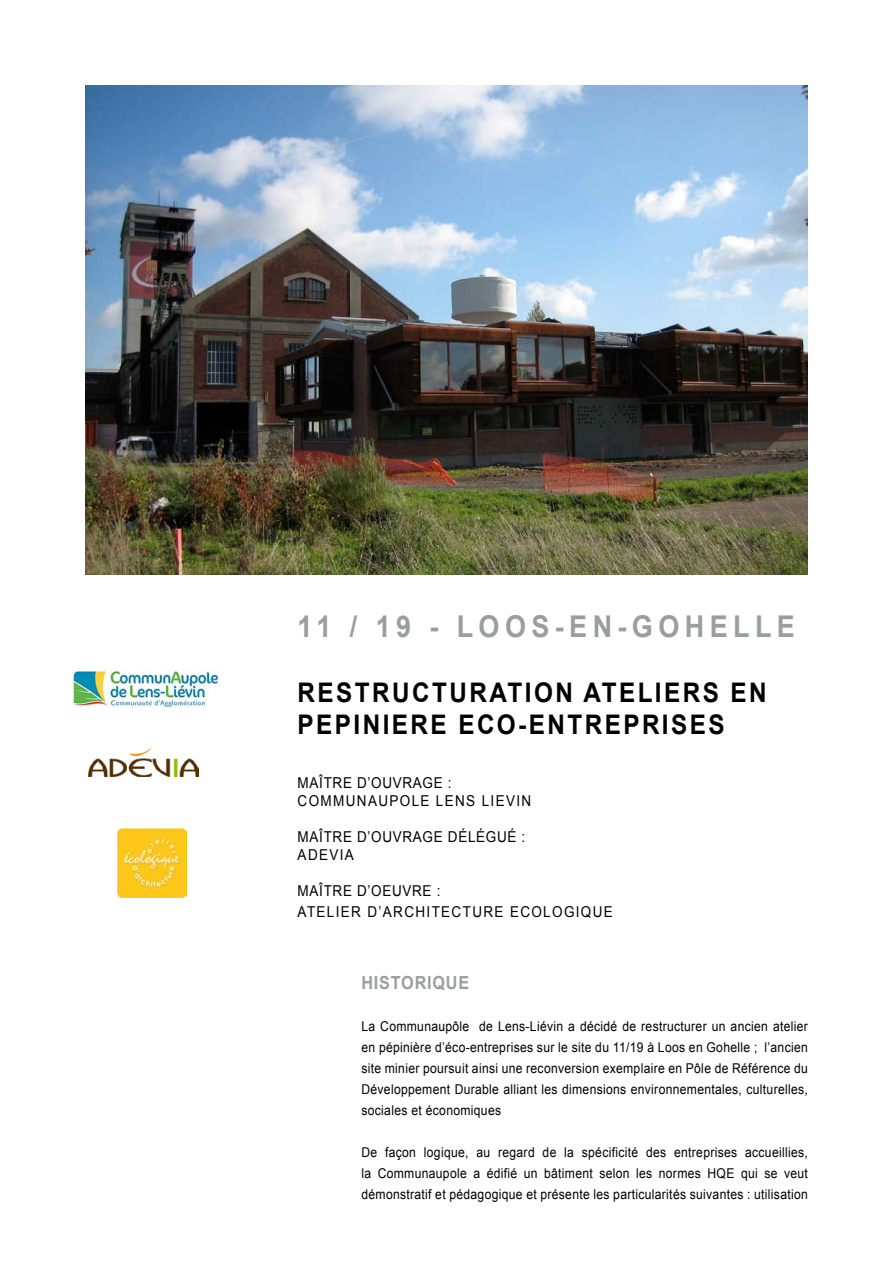
<style>
.page{position:relative;width:893px;height:1263px;background:#fff}
.page>*{position:absolute;margin:0;border:0;box-sizing:border-box;transform-origin:0 0}
.t1{font:700 30px "Arial";letter-spacing:.2em;color:#9c9d9f;scale:.9 1}
.t2{font:700 27px/32.4px "Arial";letter-spacing:.1em;color:#000;scale:.9 1}
.t3{font:700 18px "Arial";color:#9c9d9f;scale:.9 1}
.t4{font:15px/18px "Arial";letter-spacing:.1em;color:#000;scale:.9 1}
.t5{font:15px/18px "Arial";letter-spacing:.05em;color:#000;scale:.9 1}
.t6{font:13.5px/21px "Arial";letter-spacing:.025em;color:#000;text-align:justify;scale:.9 1}
</style>
<div class="page">
<img style="left:85px;top:85px;width:723px;height:489px">
<img style="left:118px;top:829px;width:69px;height:69px">
<img style="left:72px;top:669px;width:147px;height:39px">
<img style="left:88px;top:748px;width:111px;height:29px">
<h1 class="t1" style="left:298px;top:607px;width:554px">11 / 19 - LOOS-EN-GOHELLE</h1>
<h2 class="t2" style="left:298px;top:677px;width:523px">RESTRUCTURATION ATELIERS EN<br>PEPINIERE ECO-ENTREPRISES</h2>
<p class="t4" style="left:298px;top:774px;width:261px">Maître d’ouvrage :<br>Comm unaupole lens lievin</p>
<p class="t5" style="left:298px;top:828px;width:254px">Maître d’ouvrage délégué : adevia</p>
<p class="t4" style="left:298px;top:881px;width:352px;line-height:21px">Maître d’oeuvre :<br>Atelier d’Architecture Ecologique</p>
<h3 class="t3" style="left:361px;top:971px;width:26px">HISTORI</h3>
<h3 class="t3" style="left:433px;top:971px;width:28px">QUE</h3>
<p class="t6" style="left:361px;top:1016px;width:498px">La Communaupôle de Lens-Liévin a décidé de restructurer un ancien atelier en pépinière d’éco-entreprises sur le site du 11/19 à Loos en Gohelle ; l’ancien site minier poursuit ainsi une reconversion exemplaire en Pôle de Référence du Développement Durable alliant les dimensions environnementales, culturelles, sociales et économiques</p>
<p class="t6" style="left:361px;top:1142px;width:498px">De façon logique, au regard de la spécificité des entreprises accueillies, la Communaupole a édifié un bâtiment selon les normes HQE</p>
<p class="t6" style="left:361px;top:1163px;width:498px;text-align:right">qui se veut<br>démonstratif et pédagogique et présente les particularités suivantes : utilisation</p>
</div>
